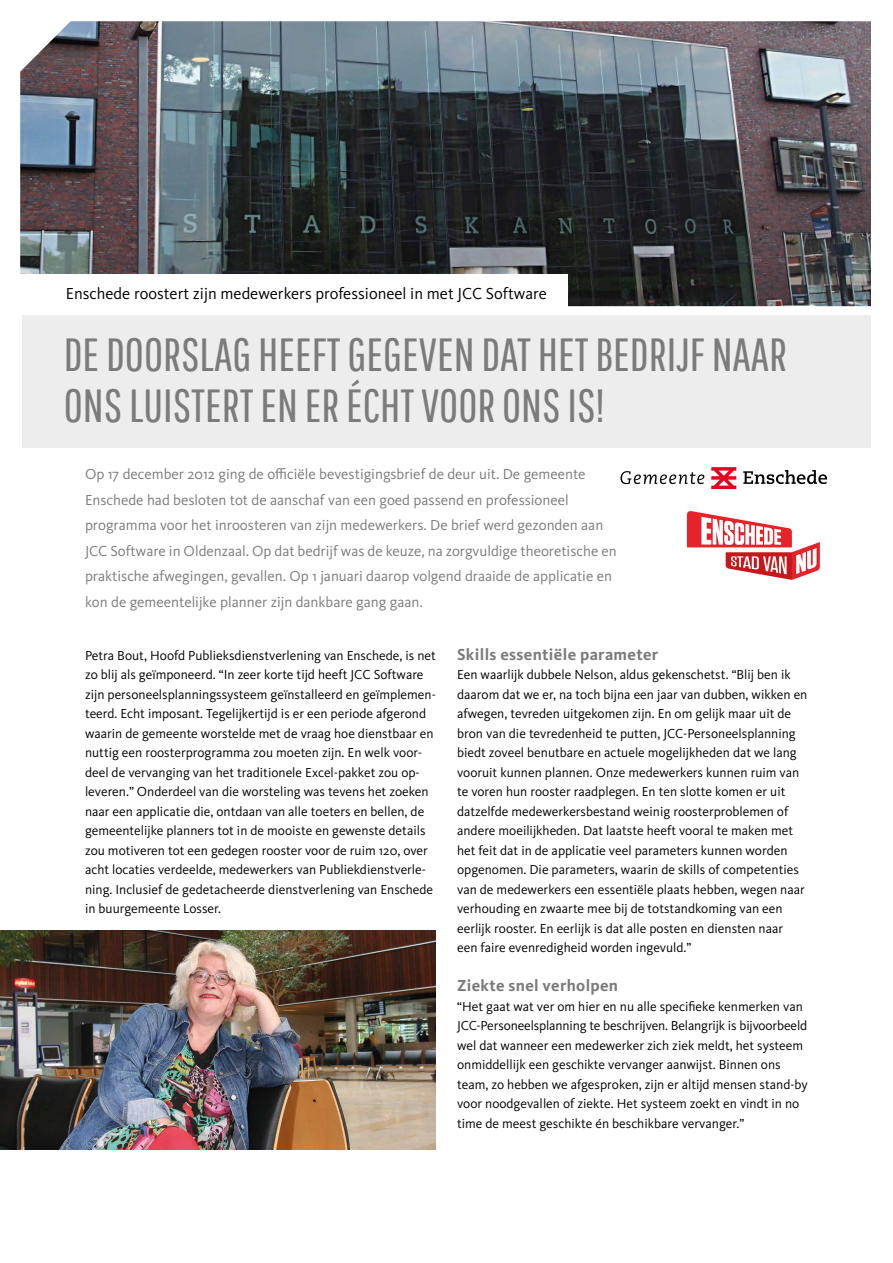
<style>
.page{position:relative;width:893px;height:1263px;background:#fff}
.page>*{position:absolute;margin:0;border:0;box-sizing:border-box;transform-origin:0 0}
.t1{font:46.5px/51px "Pathway Gothic One";color:#7c7b7b}
.t2{font:16.5px "Kievit OT";color:#000}
.t3{font:700 16.5px "Kievit OT";letter-spacing:.02em;color:#7c7b7b}
.t4{font:15px/25.5px "Kievit OT";color:#7c7b7b}
.t5{font:13.5px/19.5px "Kievit OT";color:#000}
</style>
<div class="page">
<img style="left:20px;top:21px;width:851px;height:285px">
<div style="left:20px;top:274px;width:548px;height:35px;background:#fff"></div>
<div style="left:22px;top:315px;width:849px;height:133px;background:#ededed"></div>
<img style="left:0;top:931px;width:436px;height:219px">
<svg style="left:20px;top:21px;width:72px;height:71px"></svg>
<svg style="left:743px;top:470px;width:84px;height:14px"></svg>
<svg style="left:620px;top:471px;width:84px;height:13px"></svg>
<svg style="left:711px;top:467px;width:25px;height:22px"></svg>
<img style="left:686px;top:511px;width:134px;height:69px">
<p class="t2" style="left:66px;top:283px;width:482px">Enschede roostert zijn medewerkers professioneel in met JCC Software</p>
<h1 class="t1" style="left:64px;top:328px;width:725px">DE DOORSLAG HEEFT GEGEVEN DAT HET BEDRIJF NAAR<br>ONS LUISTERT EN ER ÉCHT VOOR ONS IS!</h1>
<p class="t4" style="left:85px;top:461px;width:533px">Op 17 december 2012 ging de officiële bevestigingsbrief de deur uit. De gemeente Enschede had besloten tot de aanschaf van een goed passend en professioneel programma voor het inroosteren van zijn medewerkers. De brief werd gezonden aan JCC Software in Oldenzaal. Op dat bedrijf was de keuze, na zorgvuldige theoretische en praktische afwegingen, gevallen. Op 1 januari daarop volgend draaide de applicatie en kon de gemeentelijke planner zijn dankbare gang gaan.</p>
<p class="t5" style="left:85px;top:645px;width:352px">Petra Bout, Hoofd Publieksdienstverlening van Enschede, is net zo blij als geïmponeerd. “In zeer korte tijd heeft JCC Software zijn personeelsplanningssysteem geïnstalleerd en geïmplemen&shy;teerd. Echt imposant. Tegelijkertijd is er een periode afgerond waarin de gemeente worstelde met de vraag hoe dienstbaar en nuttig een roosterprogramma zou moeten zijn. En welk voor&shy;deel de vervanging van het traditionele Excel-pakket zou op&shy;leveren.” Onderdeel van die worsteling was tevens het zoeken naar een applicatie die, ontdaan van alle toeters en bellen, de gemeentelijke planners tot in de mooiste en gewenste details zou motiveren tot een gedegen rooster voor de ruim 120, over acht locaties verdeelde, medewerkers van Publiekdienstverle&shy;ning. Inclusief de gedetacheerde dienstverlening van Enschede in buurgemeente Losser.</p>
<p class="t3" style="left:457px;top:644px;width:203px">Skills essentiële parameter</p>
<p class="t5" style="left:457px;top:665px;width:352px">Een waarlijk dubbele Nelson, aldus gekenschetst. “Blij ben ik daarom dat we er, na toch bijna een jaar van dubben, wikken en afwegen, tevreden uitgekomen zijn. En om gelijk maar uit de bron van die tevredenheid te putten, JCC-Personeelsplanning biedt zoveel benutbare en actuele mogelijkheden dat we lang vooruit kunnen plannen. Onze medewerkers kunnen ruim van te voren hun rooster raadplegen. En ten slotte komen er uit datzelfde medewerkersbestand weinig roosterproblemen of andere moeilijkheden. Dat laatste heeft vooral te maken met het feit dat in de applicatie veel parameters kunnen worden opgenomen. Die parameters, waarin de skills of competenties van de medewerkers een essentiële plaats hebben, wegen naar verhouding en zwaarte mee bij de totstandkoming van een eerlijk rooster. En eerlijk is dat alle posten en diensten naar<br>een faire evenredigheid worden ingevuld.”</p>
<p class="t3" style="left:457px;top:976px;width:163px">Ziekte snel verholpen</p>
<p class="t5" style="left:457px;top:996px;width:352px">“Het gaat wat ver om hier en nu alle specifieke kenmerken van JCC-Personeelsplanning te beschrijven. Belangrijk is bijvoorbeeld wel dat wanneer een medewerker zich ziek meldt, het systeem onmiddellijk een geschikte vervanger aanwijst. Binnen ons team, zo hebben we afgesproken, zijn er altijd mensen stand-by voor noodgevallen of ziekte. Het systeem zoekt en vindt in no time de meest geschikte én beschikbare vervanger.”</p>
</div>
